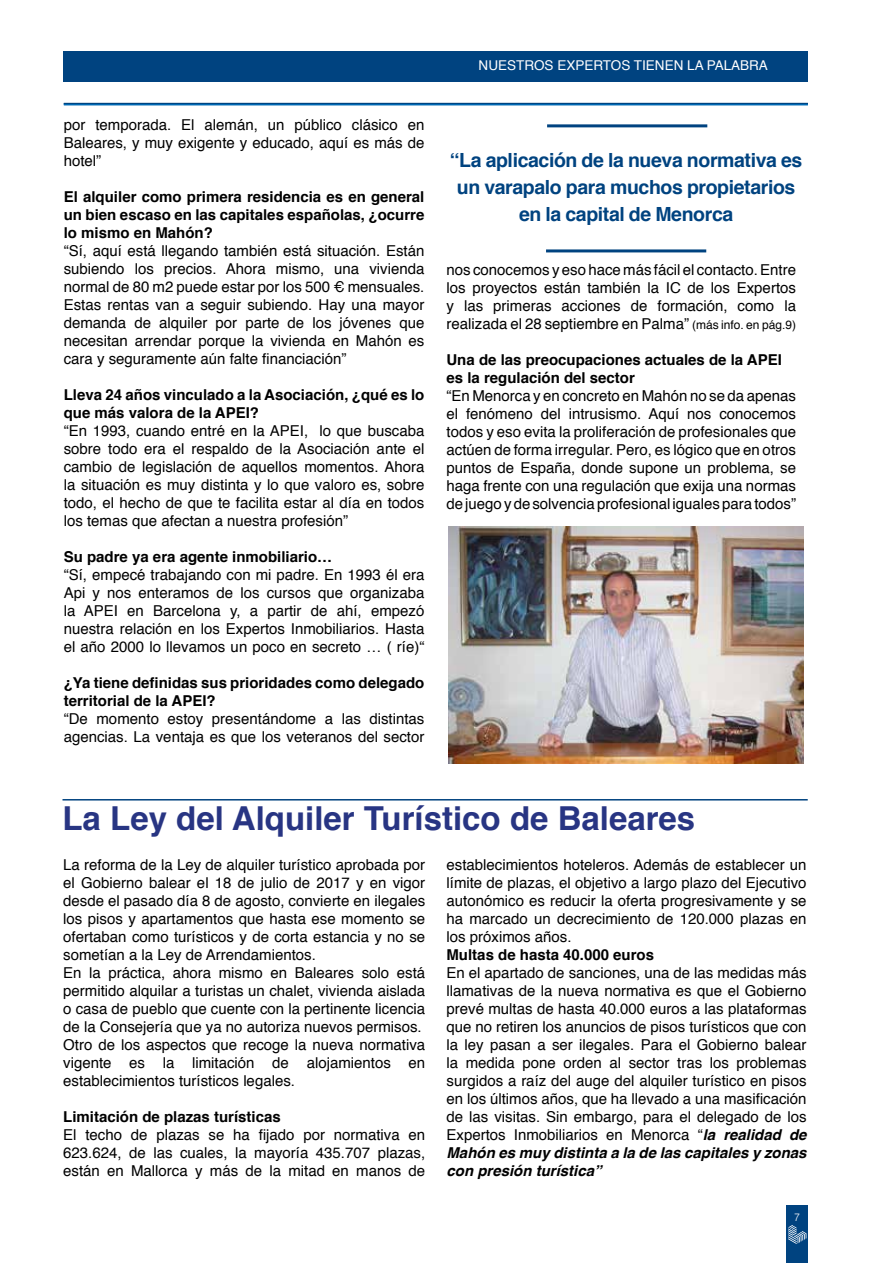
<style>
.page{position:relative;width:893px;height:1263px;background:#fff}
.page>*{position:absolute;margin:0;border:0;box-sizing:border-box;transform-origin:0 0}
.t1{font:700 33px "Helvetica";color:#283583}
.t2{font:700 19.5px/27px "Helvetica";letter-spacing:-.02em;color:#004380;text-align:center}
.t3{font:15px/18px "Helvetica";color:#000;text-align:justify}
.t4{font:700 15px/18px "Helvetica";color:#000}
.t5{font:13.5px "Helvetica";color:#fff}
.t6{font:300 10.5px "Helvetica";color:#fff}
.s1{font-size:12px}
.s2{font-weight:700;font-style:italic}
</style>
<div class="page">
<div style="left:786px;top:1205px;width:22px;height:58px;background:#004380"></div>
<svg style="left:788px;top:1225px;width:18px;height:19px"></svg>
<div style="left:64px;top:51px;width:744px;height:30px;background:#004380"></div>
<hr style="left:64px;top:103px;width:744px;height:1px;background:#004380">
<hr style="left:64px;top:104px;width:744px;height:1px;background:#0069b4">
<hr style="left:546px;top:249px;width:160px;height:3px;background:#004380">
<hr style="left:62px;top:799px;width:746px;height:1px;background:#004380">
<img style="left:449px;top:527px;width:355px;height:237px">
<hr style="left:547px;top:124px;width:160px;height:3px;background:#004380">
<p class="t3" style="left:64px;top:116px;width:362px">por temporada. El alemán, un público clásico en Baleares, y muy exigente y educado, aquí es más de hotel”</p>
<p class="t4" style="left:64px;top:188px;width:362px;text-align:justify">El alquiler como primera residencia es en general un bien escaso en las capitales españolas, ¿ocurre lo mismo en Mahón?</p>
<p class="t3" style="left:64px;top:242px;width:362px">“Sí, aquí está llegando también está situación. Están subiendo los precios. Ahora mismo, una vivienda normal de 80 m2 puede estar por los 500 € mensuales.<br>Estas rentas van a seguir subiendo. Hay una mayor demanda de alquiler por parte de los jóvenes que necesitan arrendar porque la vivienda en Mahón es cara y seguramente aún falte financiación”</p>
<p class="t4" style="left:64px;top:386px;width:362px">Lleva 24 años vinculado a la Asociación, ¿qué es lo que más valora de la APEI?</p>
<p class="t3" style="left:64px;top:422px;width:362px">“En 1993, cuando entré en la APEI, lo que buscaba sobre todo era el respaldo de la Asociación ante el cambio de legislación de aquellos momentos. Ahora la situación es muy distinta y lo que valoro es, sobre todo, el hecho de que te facilita estar al día en todos los temas que afectan a nuestra profesión”</p>
<p class="t4" style="left:64px;top:548px;width:270px">Su padre ya era agente inmobiliario…</p>
<p class="t3" style="left:64px;top:566px;width:362px">“Sí, empecé trabajando con mi padre. En 1993 él era Api y nos enteramos de los cursos que organizaba la APEI en Barcelona y, a partir de ahí, empezó nuestra relación en los Expertos Inmobiliarios. Hasta el año 2000 lo llevamos un poco en secreto … ( ríe)“</p>
<p class="t4" style="left:64px;top:674px;width:362px">¿Ya tiene definidas sus prioridades como delegado territorial de la APEI?</p>
<p class="t3" style="left:64px;top:710px;width:362px">“De momento estoy presentándome a las distintas agencias. La ventaja es que los veteranos del sector</p>
<p class="t5" style="left:479px;top:55px;width:291px">NUESTROS EXPERTOS TIENEN LA PALABRA</p>
<h2 class="t2" style="left:450px;top:147px;width:354px">“La aplicación de la nueva normativa es un varapalo para muchos propietarios en la capital de Menorca</h2>
<p class="t3" style="left:446px;top:261px;width:351px">nos conocemos y eso hace más fácil el contacto. Entre los proyectos están también la IC de los Expertos y las primeras acciones de formación, como la realizada el 28 septiembre en Palma” <span class="s1">(más info. en pág.9)</span></p>
<p class="t4" style="left:446px;top:351px;width:337px">Una de las preocupaciones actuales de la APEI es la regulación del sector</p>
<p class="t3" style="left:446px;top:387px;width:351px">“En Menorca y en concreto en Mahón no se da apenas el fenómeno del intrusismo. Aquí nos conocemos todos y eso evita la proliferación de profesionales que actúen de forma irregular. Pero, es lógico que en otros puntos de España, donde supone un problema, se haga frente con una regulación que exija una normas de juego y de solvencia profesional iguales para todos”</p>
<h1 class="t1" style="left:62px;top:792px;width:634px">La Ley del Alquiler Turístico de Baleares</h1>
<p class="t3" style="left:446px;top:856px;width:362px">establecimientos hoteleros. Además de establecer un límite de plazas, el objetivo a largo plazo del Ejecutivo autonómico es reducir la oferta progresivamente y se ha marcado un decrecimiento de 120.000 plazas en los próximos años.</p>
<p class="t4" style="left:446px;top:946px;width:209px">Multas de hasta 40.000 euros</p>
<p class="t3" style="left:446px;top:964px;width:362px">En el apartado de sanciones, una de las medidas más llamativas de la nueva normativa es que el Gobierno prevé multas de hasta 40.000 euros a las plataformas que no retiren los anuncios de pisos turísticos que con la ley pasan a ser ilegales. Para el Gobierno balear la medida pone orden al sector tras los problemas surgidos a raíz del auge del alquiler turístico en pisos en los últimos años, que ha llevado a una masificación de las visitas. Sin embargo, para el delegado de los Expertos Inmobiliarios en Menorca “<span class="s2">la realidad de Mahón es muy distinta a la de las capitales y zonas con presión turística”</span></p>
<p class="t3" style="left:63px;top:856px;width:363px;text-align:left">La reforma de la Ley de alquiler turístico aprobada por el Gobierno balear el 18 de julio de 2017 y en vigor desde el pasado día 8 de agosto, convierte en ilegales los pisos y apartamentos que hasta ese momento se ofertaban como turísticos y de corta estancia y no se sometían a la Ley de Arrendamientos.<br>En la práctica, ahora mismo en Baleares solo está permitido alquilar a turistas un chalet, vivienda aislada o casa de pueblo que cuente con la pertinente licencia de la Consejería que ya no autoriza nuevos permisos.<br>Otro de los aspectos que recoge la nueva normativa vigente es la limitación de alojamientos en establecimientos turísticos legales.</p>
<p class="t4" style="left:63px;top:1108px;width:219px">Limitación de plazas turísticas</p>
<p class="t3" style="left:63px;top:1126px;width:363px">El techo de plazas se ha fijado por normativa en 623.624, de las cuales, la mayoría 435.707 plazas, están en Mallorca y más de la mitad en manos de</p>
<p class="t6" style="left:794px;top:1208px;width:7px">7</p>
</div>
